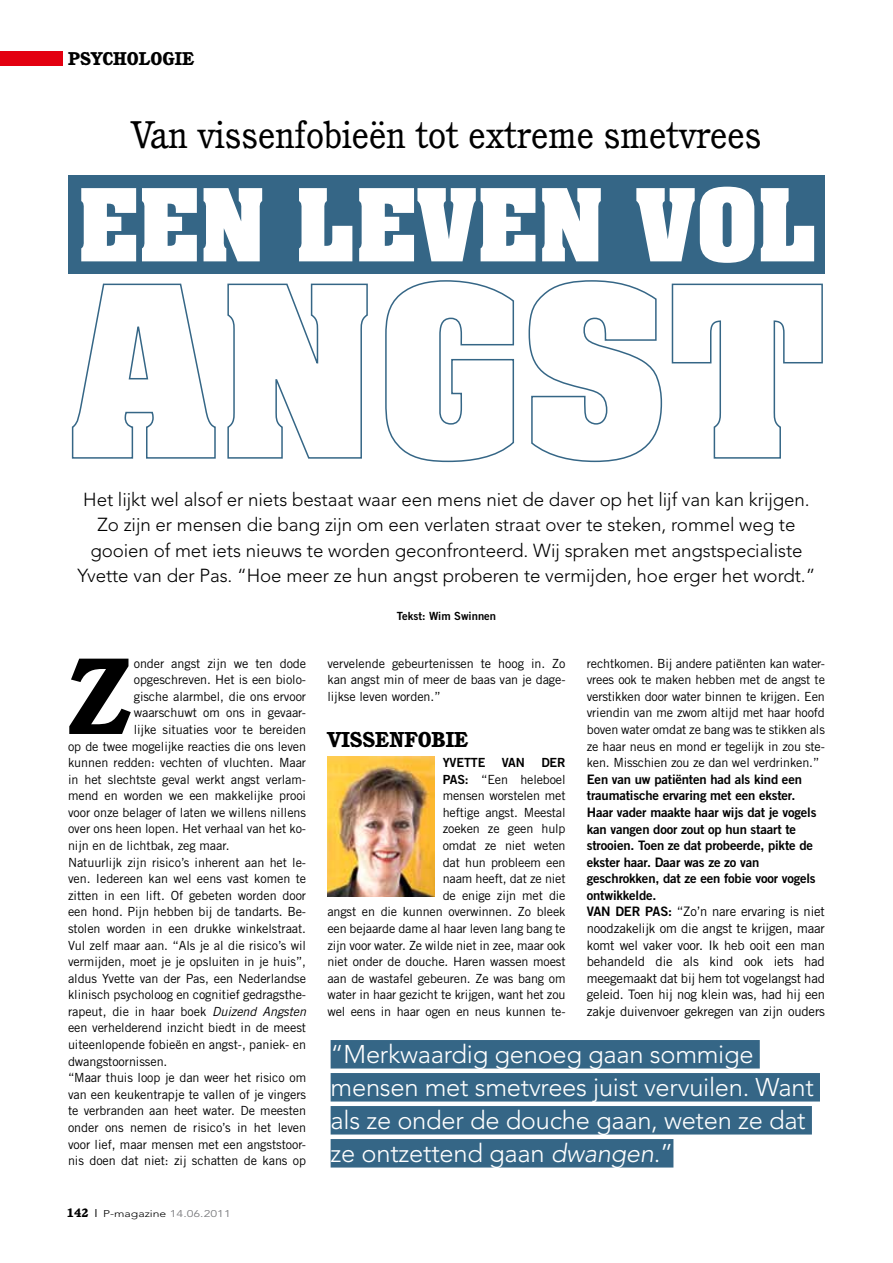
<style>
.page{position:relative;width:893px;height:1263px;background:#fff}
.page>*{position:absolute;margin:0;border:0;box-sizing:border-box;transform-origin:0 0}
.t1{font:800 105.45px "Cushing";color:#000}
.t2{font:700 85.5px "Aachen";letter-spacing:.01em;color:#fff}
.t3{font:37.5px "Cushing";color:#000}
.t4{font:300 25.5px/33px "Avenir";letter-spacing:-.01em;color:#fff}
.t5{font:800 21px "Cushing";letter-spacing:-.005em;color:#000}
.t6{font:300 18.75px/25.5px "Avenir";letter-spacing:-.005em;color:#000;text-align:center}
.t7{font:800 18px "Cushing";color:#000}
.t8{font:13.05px/16.6px "Trade Gothic";letter-spacing:-.01em;color:#000;text-align:justify}
.t9{font:13.05px/16.6px "Trade Gothic Bold Two";letter-spacing:-.01em;color:#000}
.t10{font:12.6px/16.6px "Trade Gothic";letter-spacing:-.005em;color:#000;text-align:justify}
.t11{font:12.6px "Trade Gothic Bold Two";letter-spacing:-.01em;color:#000}
.t12{font:11.25px "Trade Gothic Bold Two";color:#000}
.t13{font:300 9.75px "Avenir";color:#000;scale:1.25 1}
.s1{font-style:italic}
.s2{font-family:"Cushing";font-weight:800;font-size:12px}
.s3{font-weight:500;font-size:10.5px}
.s4{font-weight:400;color:#7b7c7f}
.s5{font-family:"Trade Gothic Bold Two"}
</style>
<div class="page">
<div style="left:68px;top:175px;width:757px;height:98px;background:#356686"></div>
<div style="left:0;top:51px;width:62px;height:15px;background:#e30010"></div>
<svg style="left:71px;top:283px;width:145px;height:176px"></svg>
<svg style="left:227px;top:283px;width:141px;height:176px"></svg>
<svg style="left:385px;top:280px;width:130px;height:183px"></svg>
<svg style="left:528px;top:280px;width:135px;height:183px"></svg>
<svg style="left:671px;top:283px;width:152px;height:176px"></svg>
<img style="left:327px;top:757px;width:107px;height:139px">
<div style="left:331px;top:1040px;width:429px;height:28px;background:#356686"></div>
<div style="left:331px;top:1073px;width:489px;height:28px;background:#356686"></div>
<div style="left:331px;top:1106px;width:481px;height:28px;background:#356686"></div>
<div style="left:331px;top:1139px;width:342px;height:28px;background:#356686"></div>
<h3 class="t7" style="left:68px;top:48px;width:128px">PSYCHOLOGIE</h3>
<h3 class="t3" style="left:131px;top:113px;width:632px">Van vissenfobieën tot extreme smetvrees</h3>
<h2 class="t2" style="left:78px;top:164px;width:740px">EEN LEVEN VOL</h2>
<p class="t6" style="left:77px;top:487px;width:740px">Het lijkt wel alsof er niets bestaat waar een mens niet de daver op het lijf van kan krijgen.<br>Zo zijn er mensen die bang zijn om een verlaten straat over te steken, rommel weg te gooien of met iets nieuws te worden geconfronteerd. Wij spraken met angstspecialiste Yvette van der Pas. “Hoe meer ze hun angst proberen te vermijden, hoe erger het wordt.”</p>
<p class="t12" style="left:397px;top:609px;width:101px">Tekst: Wim Swinnen</p>
<h1 class="t1" style="left:68px;top:632px;width:64px">Z</h1>
<p class="t10" style="left:134px;top:655px;width:174px">onder angst zijn we ten dode</p>
<p class="t10" style="left:134px;top:671px;width:174px">opgeschreven. Het is een biolo-</p>
<p class="t10" style="left:134px;top:688px;width:174px">gische alarmbel, die ons ervoor</p>
<p class="t10" style="left:134px;top:704px;width:174px">waarschuwt om ons in gevaar-</p>
<p class="t10" style="left:134px;top:721px;width:174px">lijke situaties voor te bereiden</p>
<p class="t10" style="left:68px;top:738px;width:240px">op de twee mogelijke reacties die ons leven</p>
<p class="t10" style="left:68px;top:754px;width:240px">kunnen redden: vechten of vluchten. Maar</p>
<p class="t10" style="left:68px;top:771px;width:240px">in het slechtste geval werkt angst verlam-</p>
<p class="t10" style="left:68px;top:787px;width:240px">mend en worden we een makkelijke prooi</p>
<p class="t10" style="left:68px;top:804px;width:240px">voor onze belager of laten we willens nillens</p>
<p class="t10" style="left:68px;top:820px;width:240px">over ons heen lopen. Het verhaal van het ko-</p>
<p class="t10" style="left:68px;top:837px;width:163px">nijn en de lichtbak, zeg maar.</p>
<p class="t10" style="left:68px;top:854px;width:240px">Natuurlijk zijn risico’s inherent aan het le-</p>
<p class="t10" style="left:68px;top:870px;width:240px">ven. Iedereen kan wel eens vast komen te</p>
<p class="t10" style="left:68px;top:887px;width:240px">zitten in een lift. Of gebeten worden door</p>
<p class="t10" style="left:68px;top:903px;width:240px">een hond. Pijn hebben bij de tandarts. Be-</p>
<p class="t10" style="left:68px;top:920px;width:240px">stolen worden in een drukke winkelstraat.</p>
<p class="t10" style="left:68px;top:936px;width:240px">Vul zelf maar aan. “Als je al die risico’s wil</p>
<p class="t10" style="left:68px;top:953px;width:240px">vermijden, moet je je opsluiten in je huis”,</p>
<p class="t10" style="left:68px;top:970px;width:240px">aldus Yvette van der Pas, een Nederlandse</p>
<p class="t10" style="left:68px;top:986px;width:240px">klinisch psycholoog en cognitief gedragsthe-</p>
<p class="t10" style="left:68px;top:1003px;width:240px">rapeut, die in haar boek <span class="s1">Duizend Angsten</span></p>
<p class="t10" style="left:68px;top:1019px;width:240px">een verhelderend inzicht biedt in de meest</p>
<p class="t10" style="left:68px;top:1036px;width:240px">uiteenlopende fobieën en angst-, paniek- en</p>
<p class="t10" style="left:68px;top:1053px;width:101px">dwangstoornissen.</p>
<p class="t10" style="left:68px;top:1069px;width:240px">“Maar thuis loop je dan weer het risico om</p>
<p class="t10" style="left:68px;top:1086px;width:240px">van een keukentrapje te vallen of je vingers</p>
<p class="t10" style="left:68px;top:1102px;width:240px">te verbranden aan heet water. De meesten</p>
<p class="t10" style="left:68px;top:1119px;width:240px">onder ons nemen de risico’s in het leven</p>
<p class="t10" style="left:68px;top:1135px;width:240px">voor lief, maar mensen met een angststoor-</p>
<p class="t10" style="left:68px;top:1152px;width:240px">nis doen dat niet: zij schatten de kans op</p>
<p class="t13" style="left:67px;top:1208px;width:133px"><span class="s2">142</span> <span class="s3">l</span> P-magazine <span class="s4">14.06.2011</span></p>
<p class="t10" style="left:327px;top:655px;width:240px">vervelende gebeurtenissen te hoog in. Zo kan angst min of meer de baas van je dage&shy;lijkse leven worden.”</p>
<h3 class="t5" style="left:327px;top:727px;width:27px">VISSE</h3>
<h3 class="t5" style="left:389px;top:727px;width:69px">NFOBIE</h3>
<p class="t11" style="left:443px;top:755px;width:44px">YVETTE</p>
<p class="t11" style="left:502px;top:755px;width:25px">VAN</p>
<p class="t11" style="left:541px;top:755px;width:26px">DER</p>
<p class="t10" style="left:327px;top:771px;width:240px;text-align:right"><span class="s5">PAS:</span> “Een heleboel<br>mensen worstelen met<br>heftige angst. Meestal<br>zoeken ze geen hulp<br>omdat ze niet weten<br>dat hun probleem een<br>naam heeft, dat ze niet<br>de enige zijn met die<br>angst en die kunnen overwinnen. Zo bleek een bejaarde dame al haar leven lang bang te zijn voor water. Ze wilde niet in zee, maar ook niet onder de douche. Haren wassen moest aan de wastafel gebeuren. Ze was bang om water in haar gezicht te krijgen, want het zou wel eens in haar ogen en neus kunnen te-</p>
<p class="t10" style="left:587px;top:655px;width:240px">rechtkomen. Bij andere patiënten kan water&shy;vrees ook te maken hebben met de angst te verstikken door water binnen te krijgen. Een vriendin van me zwom altijd met haar hoofd boven water omdat ze bang was te stikken als ze haar neus en mond er tegelijk in zou ste&shy;ken. Misschien zou ze dan wel verdrinken.”</p>
<p class="t9" style="left:587px;top:770px;width:231px">Een van uw patiënten had als kind een traumatische ervaring met een ekster.<br>Haar vader maakte haar wijs dat je vogels kan vangen door zout op hun staart te strooien. Toen ze dat probeerde, pikte de ekster haar. Daar was ze zo van geschrokken, dat ze een fobie voor vogels ontwikkelde.</p>
<p class="t8" style="left:587px;top:903px;width:240px"><span class="s5">VAN DER PAS:</span> “Zo’n nare ervaring is niet noodzakelijk om die angst te krijgen, maar komt wel vaker voor. Ik heb ooit een man behandeld die als kind ook iets had meegemaakt dat bij hem tot vogelangst had geleid. Toen hij nog klein was, had hij een zakje duivenvoer gekregen van zijn ouders</p>
<h3 class="t4" style="left:331px;top:1038px;width:485px">“Merkwaardig genoeg gaan sommige mensen met smetvrees juist vervuilen. Want als ze onder de douche gaan, weten ze dat ze ontzettend gaan <span class="s1">dwangen</span>.”</h3>
</div>
